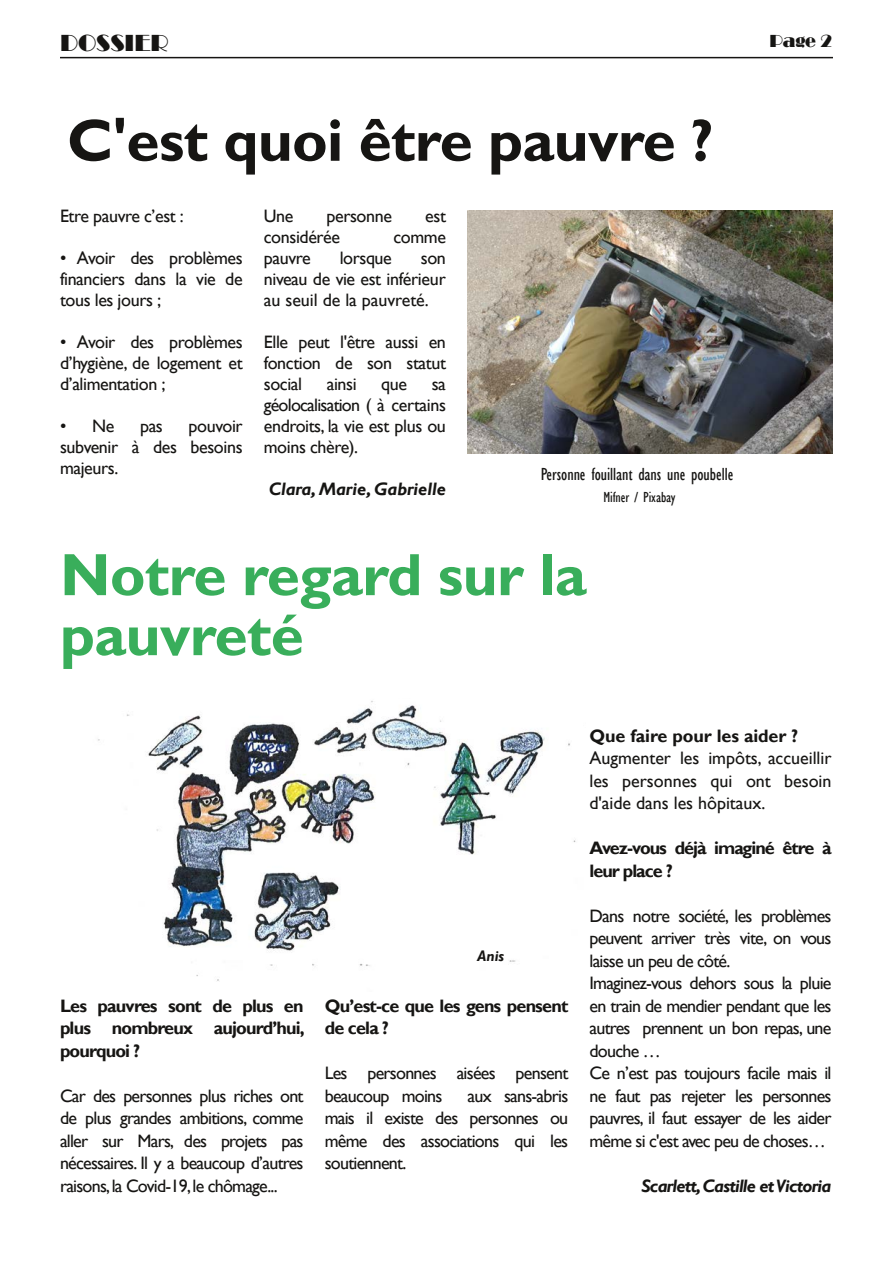
<style>
.page{position:relative;width:893px;height:1263px;background:#fff}
.page>*{position:absolute;margin:0;border:0;box-sizing:border-box;transform-origin:0 0}
.t1{font:700 60px/60px "Gill Sans";letter-spacing:-.01em;color:#39ae5b}
.t2{font:700 60px "Gill Sans";letter-spacing:-.01em;color:#161513}
.t3{font:24px "Broadway";color:#161513}
.t4{font:18px/22.5px "Gill Sans";letter-spacing:-.04em;color:#161513;text-align:justify}
.t5{font:700 18px/22.5px "Gill Sans";letter-spacing:-.05em;color:#161513}
.t6{font:18px "Gill Sans MT Condensed";letter-spacing:-.005em;color:#161513}
.t7{font:italic 700 18px "Gill Sans";letter-spacing:-.04em;color:#161513}
.t8{font:18px "Gill Sans";letter-spacing:-.02em;color:#161513}
.t9{font:italic 700 18px "Gill Sans";color:#161513}
.t10{font:700 18px "Gill Sans";letter-spacing:-.005em;color:#161513}
.t11{font:18px "Broadway";color:#161513}
.t12{font:15px "Gill Sans MT Condensed";letter-spacing:-.005em;color:#161513}
.t13{font:italic 700 15px "Gill Sans";color:#161513}
</style>
<div class="page">
<img style="left:468px;top:211px;width:365px;height:242px">
<hr style="left:60px;top:57px;width:773px;height:1px;background:#161513">
<img style="left:98px;top:701px;width:478px;height:280px">
<h2 class="t3" style="left:60px;top:29px;width:110px">DOSSIER</h2>
<p class="t11" style="left:769px;top:31px;width:64px">Page 2</p>
<h1 class="t2" style="left:67px;top:104px;width:648px">C'est quoi être pauvre ?</h1>
<p class="t4" style="left:60px;top:205px;width:125px">Etre pauvre c’est :</p>
<p class="t4" style="left:60px;top:248px;width:184px;line-height:21px">• Avoir des problèmes financiers dans la vie de tous les jours ;</p>
<p class="t4" style="left:60px;top:332px;width:184px;line-height:21px">• Avoir des problèmes d’hygiène, de logement et d’alimentation ;</p>
<p class="t4" style="left:60px;top:415px;width:56px">• Ne</p>
<p class="t4" style="left:140px;top:415px;width:24px">pas</p>
<p class="t4" style="left:264px;top:205px;width:31px">Une</p>
<p class="t8" style="left:327px;top:205px;width:67px">personne</p>
<p class="t4" style="left:425px;top:205px;width:22px">est</p>
<p class="t8" style="left:264px;top:226px;width:78px">considérée</p>
<p class="t4" style="left:393px;top:226px;width:54px">comme</p>
<p class="t4" style="left:264px;top:247px;width:48px">pauvre</p>
<p class="t8" style="left:340px;top:247px;width:54px">lorsque</p>
<p class="t4" style="left:264px;top:248px;width:184px;line-height:21px;text-indent:157px">son niveau de vie est inférieur au seuil de la pauvreté.</p>
<p class="t4" style="left:264px;top:332px;width:184px;line-height:21px">Elle peut l'être aussi en fonction de son statut social</p>
<p class="t4" style="left:327px;top:373px;width:31px">ainsi</p>
<p class="t4" style="left:381px;top:373px;width:27px">que</p>
<p class="t4" style="left:264px;top:374px;width:184px;line-height:21px;text-indent:168px">sa géolocalisation ( à certains endroits, la vie est plus ou moins chère).</p>
<p class="t9" style="left:269px;top:479px;width:179px">Clara, Marie, Gabrielle</p>
<p class="t4" style="left:60px;top:416px;width:184px;line-height:21px;text-indent:129px">pouvoir subvenir à des besoins majeurs.</p>
<p class="t6" style="left:541px;top:463px;width:194px">Personne fouillant dans une poubelle</p>
<p class="t12" style="left:603px;top:489px;width:74px">Mifner / Pixabay</p>
<h1 class="t1" style="left:60px;top:546px;width:528px">Notre regard sur la pauvreté</h1>
<p class="t5" style="left:60px;top:995px;width:246px;text-align:justify">Les pauvres sont de plus en plus nombreux aujourd’hui, pourquoi ?</p>
<p class="t4" style="left:60px;top:1085px;width:245px">Car des personnes plus riches ont de plus grandes ambitions, comme aller sur Mars, des projets pas nécessaires. Il y a beaucoup d’autres raisons, la Covid-19, le chômage...</p>
<p class="t13" style="left:477px;top:947px;width:28px">Anis</p>
<p class="t5" style="left:325px;top:995px;width:245px">Qu’est-ce que les gens pensent de cela ?</p>
<p class="t4" style="left:325px;top:1062px;width:245px">Les personnes aisées pensent beaucoup moins</p>
<p class="t4" style="left:325px;top:1085px;width:245px;text-indent:143px">aux sans-abris mais il existe des personnes ou même des associations qui les soutiennent.</p>
<p class="t10" style="left:589px;top:725px;width:210px">Que faire pour les aider ?</p>
<p class="t4" style="left:589px;top:747px;width:244px">Augmenter les impôts, accueillir les personnes qui ont besoin d'aide dans les hôpitaux.</p>
<p class="t5" style="left:589px;top:837px;width:244px">Avez-vous déjà imaginé être à leur place ?</p>
<p class="t4" style="left:589px;top:905px;width:244px;text-align:left">Dans notre société, les problèmes peuvent arriver très vite, on vous laisse un peu de côté.<br>Imaginez-vous dehors sous la pluie en train de mendier pendant que les autres prennent un bon repas, une douche …<br>Ce n’est pas toujours facile mais il ne faut pas rejeter les personnes pauvres, il faut essayer de les aider même si c'est avec peu de choses…</p>
<p class="t7" style="left:641px;top:1175px;width:191px">Scarlett, Castille et Victoria</p>
</div>
